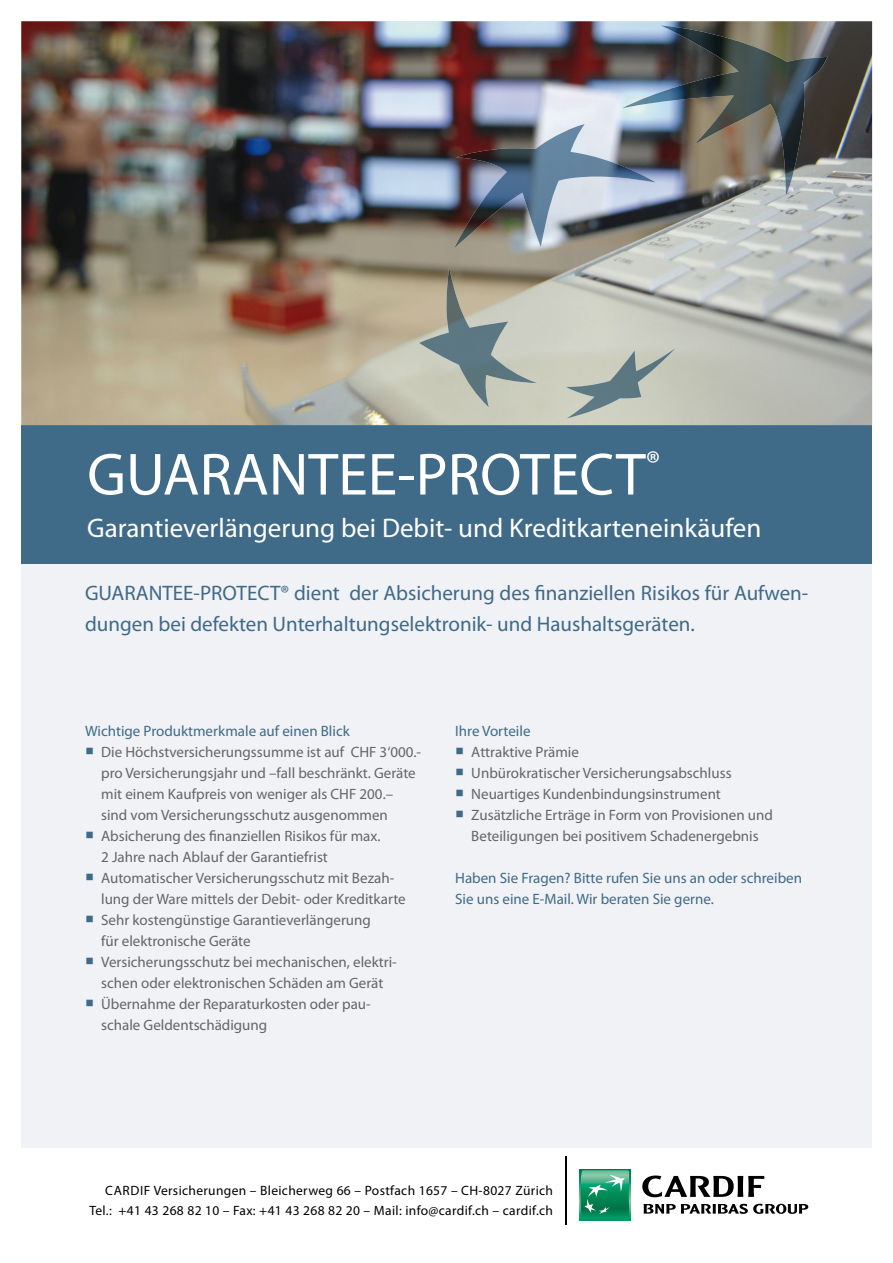
<style>
.page{position:relative;width:893px;height:1263px;background:#fff}
.page>*{position:absolute;margin:0;border:0;box-sizing:border-box;transform-origin:0 0}
.t1{font:60px "Myriad Pro";color:#fff}
.t2{font:27px "Myriad Pro";color:#fff}
.t3{font:21px/31.5px "Myriad Pro";color:#3f6a88}
.t4{font:15px/21px "Myriad Pro";color:#646567}
.t5{font:15px/21px "Myriad Pro";color:#3f6a88}
.t6{font:13.5px/19.2px "Myriad Pro";letter-spacing:.025em;color:#000;text-align:right}
.s1{color:#3f6a88}
</style>
<div class="page">
<div style="left:21px;top:21px;width:851px;height:1127px;background:#f0f2f6"></div>
<div style="left:21px;top:425px;width:851px;height:138px;background:#3f6a88"></div>
<img style="left:21px;top:21px;width:851px;height:404px">
<img style="left:622px;top:26px;width:205px;height:170px">
<img style="left:419px;top:267px;width:118px;height:140px">
<img style="left:454px;top:124px;width:201px;height:125px">
<img style="left:566px;top:348px;width:109px;height:70px">
<hr style="left:565px;top:1157px;width:1px;height:68px;background:#000">
<svg style="left:579px;top:1169px;width:51px;height:51px"></svg>
<svg style="left:580px;top:1170px;width:49px;height:49px"></svg>
<svg style="left:643px;top:1204px;width:32px;height:10px"></svg>
<svg style="left:681px;top:1204px;width:66px;height:10px"></svg>
<svg style="left:753px;top:1204px;width:55px;height:10px"></svg>
<svg style="left:642px;top:1176px;width:122px;height:21px"></svg>
<h1 class="t1" style="left:87px;top:445px;width:574px">GUARANTEE-PROTECT<sup>®</sup></h1>
<h2 class="t2" style="left:87px;top:514px;width:675px">Garantieverlängerung bei Debit- und Kreditkarteneinkäufen</h2>
<h3 class="t3" style="left:85px;top:577px;width:724px">GUARANTEE-PROTECT® dient der Absicherung des nanziellen Risikos für Aufwen&shy;dungen bei defekten Unterhaltungselektronik- und Haushaltsgeräten.</h3>
<p class="t5" style="left:85px;top:721px;width:266px">Wichtige Produktmerkmale auf einen Blick</p>
<p class="t4" style="left:101px;top:742px;width:321px;text-indent:-16px"><span class="s1">○</span> Die Höchstversicherungssumme ist auf CHF 3‘000.- pro Versicherungsjahr und –fall beschränkt. Geräte mit einem Kaufpreis von weniger als CHF 200.– sind vom Versicherungsschutz ausgenommen</p>
<p class="t4" style="left:101px;top:826px;width:281px;text-indent:-16px"><span class="s1">○</span> Absicherung des nanziellen Risikos für max.<br>2 Jahre nach Ablauf der Garantiefrist</p>
<p class="t4" style="left:101px;top:868px;width:306px;text-indent:-16px"><span class="s1">○</span> Automatischer Versicherungsschutz mit Bezah&shy;lung der Ware mittels der Debit- oder Kreditkarte</p>
<p class="t4" style="left:101px;top:910px;width:271px;text-indent:-16px"><span class="s1">○</span> Sehr kostengünstige Garantieverlängerung für elektronische Geräte</p>
<p class="t4" style="left:85px;top:952px;width:313px;text-align:center"><span class="s1">○</span> Versicherungsschutz bei mechanischen, elektri&shy;schen oder elektronischen Schäden am Gerät</p>
<p class="t4" style="left:101px;top:994px;width:271px;text-indent:-16px"><span class="s1">○</span> Übernahme der Reparaturkosten oder pau&shy;schale Geldentschädigung</p>
<p class="t5" style="left:455px;top:721px;width:77px">Ihre Vorteile</p>
<p class="t4" style="left:455px;top:742px;width:125px"><span class="s1">○</span> Attraktive Prämie</p>
<p class="t4" style="left:455px;top:763px;width:278px"><span class="s1">○</span> Unbürokratischer Versicherungsabschluss</p>
<p class="t4" style="left:455px;top:784px;width:267px"><span class="s1">○</span> Neuartiges Kundenbindungsinstrument</p>
<p class="t4" style="left:455px;top:805px;width:319px;text-align:center"><span class="s1">○</span> Zusätzliche Erträge in Form von Provisionen und<br>Beteiligungen bei positivem Schadenergebnis</p>
<p class="t5" style="left:455px;top:868px;width:348px">Haben Sie Fragen? Bitte rufen Sie uns an oder schreiben<br>Sie uns eine E-Mail. Wir beraten Sie gerne.</p>
<p class="t6" style="left:89px;top:1182px;width:465px">CARDIF Versicherungen – Bleicherweg 66 – Postfach 1657 – CH-8027 Zürich<br>Tel.: +41 43 268 82 10 – Fax: +41 43 268 82 20 – Mail: info@cardif.ch – cardif.ch</p>
</div>
